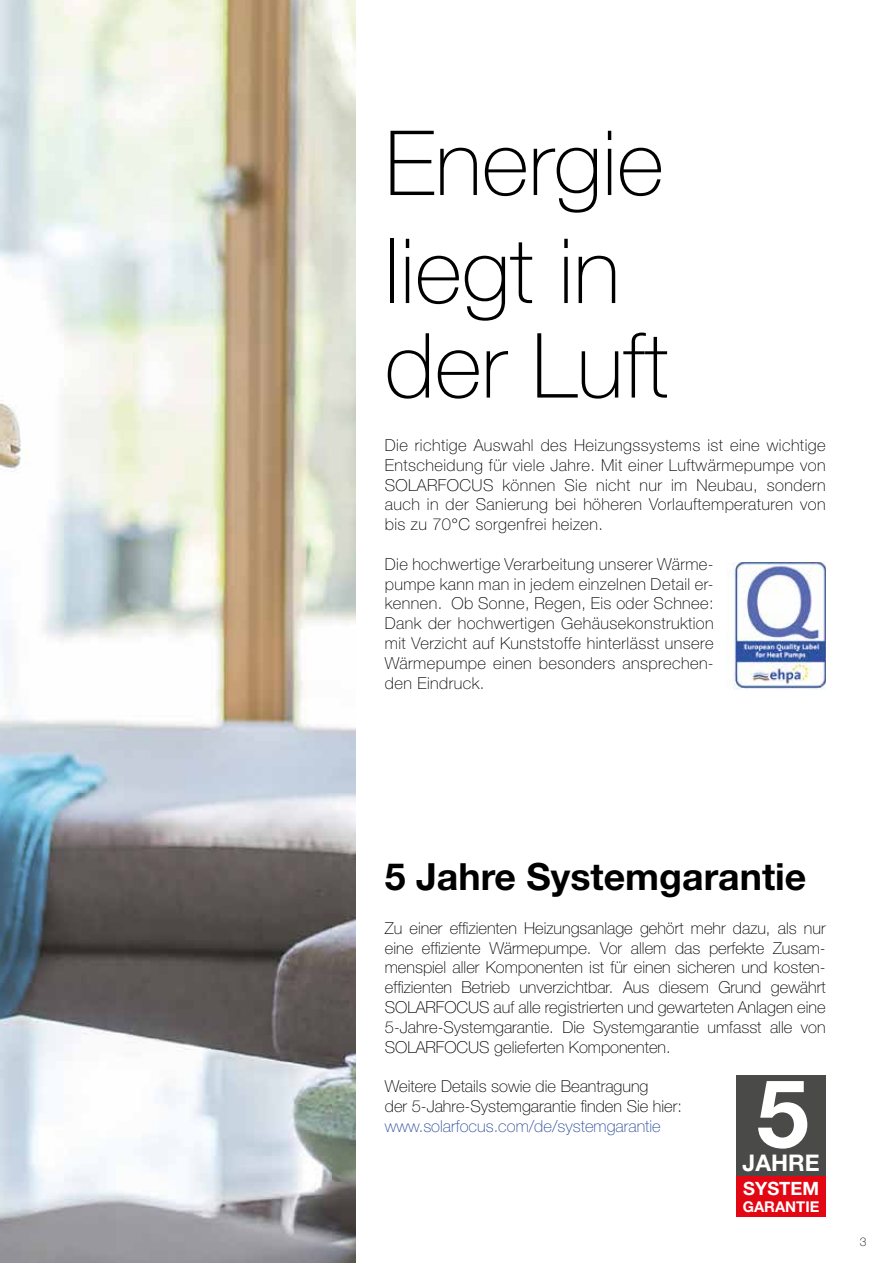
<style>
.page{position:relative;width:893px;height:1263px;background:#fff}
.page>*{position:absolute;margin:0;border:0;box-sizing:border-box;transform-origin:0 0}
.t1{font:100 90px/108px "Helvetica Neue LT Pro";color:#000}
.t2{font:700 37.5px "Helvetica Neue LT Pro";color:#000}
.t3{font:700 22.95px "Helvetica Neue LT Pro";color:#fff}
.t4{font:700 18.3px "Helvetica Neue LT Pro";color:#fff}
.t5{font:100 16.5px/19.8px "Helvetica Neue LT Pro";color:#000;text-align:justify}
.t6{font:100 16.5px "Helvetica Neue LT Pro";color:#2a4b9b}
.t7{font:700 14.85px "Helvetica Neue LT Pro";color:#fff}
.t8{font:100 12px "Helvetica Neue LT Pro";color:#000}
</style>
<div class="page">
<img style="left:0;top:0;width:355px;height:1263px">
<img style="left:729px;top:562px;width:96px;height:128px">
<div style="left:736px;top:1075px;width:90px;height:141px;background:#4a4a49"></div>
<div style="left:736px;top:1176px;width:90px;height:41px;background:#e30613"></div>
<svg style="left:758px;top:1081px;width:49px;height:67px"></svg>
<h1 class="t1" style="left:385px;top:108px;width:280px">Energie liegt in</h1>
<h1 class="t1" style="left:385px;top:311px;width:285px">der Luft</h1>
<p class="t5" style="left:385px;top:435px;width:442px">Die richtige Auswahl des Heizungssystems ist eine wichtige Entscheidung für viele Jahre. Mit einer Luftwärmepumpe von SOLARFOCUS können Sie nicht nur im Neubau, sondern auch in der Sanierung bei höheren Vorlauftemperaturen von bis zu 70°C sorgenfrei heizen.</p>
<p class="t5" style="left:385px;top:554px;width:330px">Die hochwertige Verarbeitung unserer Wärme&shy;pumpe kann man in jedem einzelnen Detail er&shy;kennen. Ob Sonne, Regen, Eis oder Schnee:<br>Dank der hochwertigen Gehäusekonstruktion mit Verzicht auf Kunststoffe hinterlässt unsere Wärmepumpe einen besonders ansprechen&shy;den Eindruck.</p>
<h2 class="t2" style="left:385px;top:853px;width:423px">5 Jahre Systemgarantie</h2>
<p class="t5" style="left:385px;top:918px;width:442px">Zu einer effizienten Heizungsanlage gehört mehr dazu, als nur eine effiziente Wärmepumpe. Vor allem das perfekte Zusam&shy;menspiel aller Komponenten ist für einen sicheren und kosten&shy;effizienten Betrieb unverzichtbar. Aus diesem Grund gewährt SOLARFOCUS auf alle registrierten und gewarteten Anlagen eine 5-Jahre-Systemgarantie. Die Systemgarantie umfasst alle von SOLARFOCUS gelieferten Komponenten.</p>
<p class="t5" style="left:385px;top:1076px;width:299px">Weitere Details sowie die Beantragung<br>der 5-Jahre-Systemgarantie finden Sie hier:</p>
<p class="t6" style="left:385px;top:1116px;width:277px">www.solarfocus.com/de/systemgarantie</p>
<h3 class="t3" style="left:743px;top:1149px;width:78px">JAHRE</h3>
<p class="t4" style="left:743px;top:1177px;width:77px">SYSTEM</p>
<p class="t7" style="left:743px;top:1197px;width:78px">GARANTIE</p>
<p class="t8" style="left:860px;top:1235px;width:8px">3</p>
</div>
